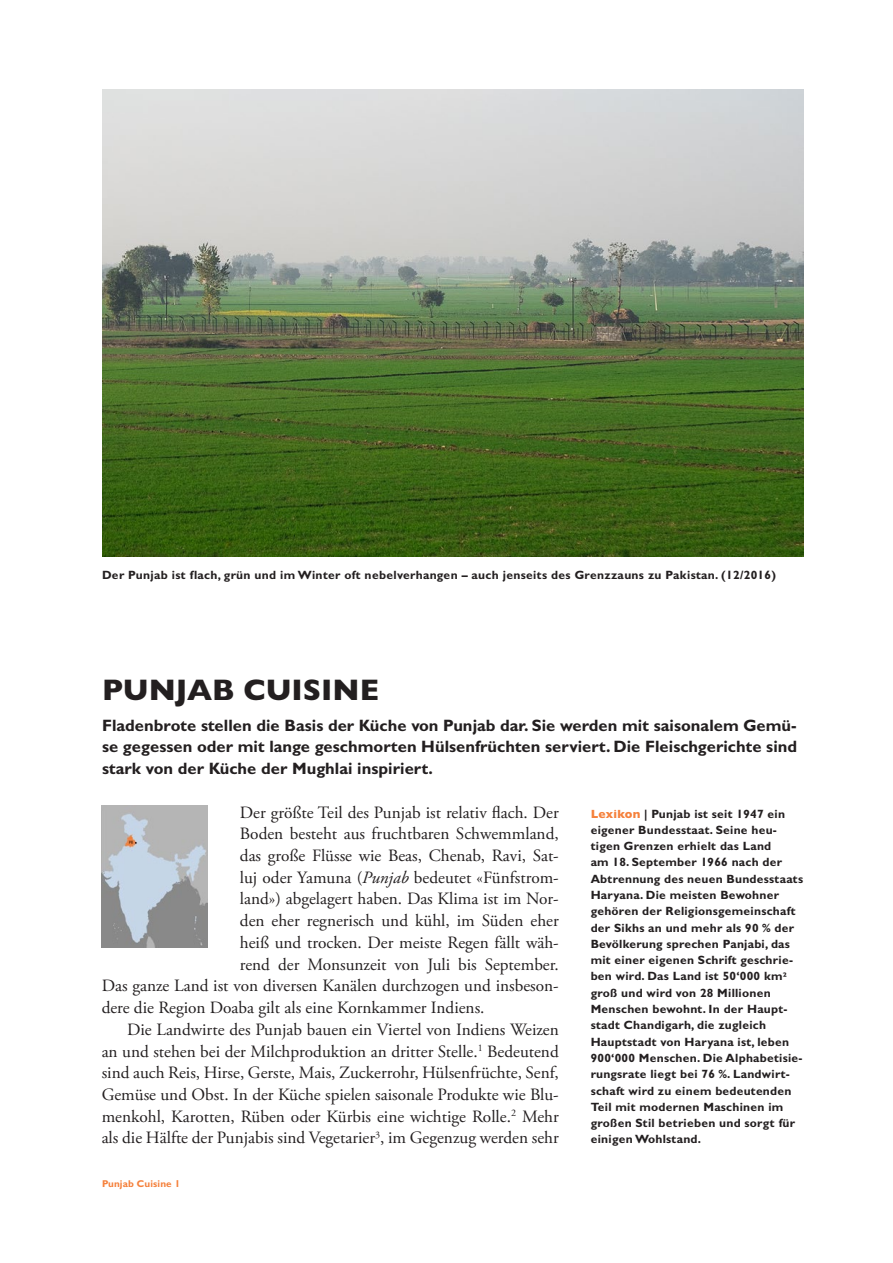
<style>
.page{position:relative;width:893px;height:1263px;background:#fff}
.page>*{position:absolute;margin:0;border:0;box-sizing:border-box;transform-origin:0 0}
.Titel{font:800 30px "Gill Sans MT Pro";color:#231f20}
.Lauftext_ohne_Einzug{font:17.25px/21.8px "Adobe Garamond Pro";color:#231f20}
.Lauftext_mit_Einzug{font:17.25px/21.8px "Adobe Garamond Pro";color:#231f20;text-align:justify}
.Vorspann{font:700 16.5px/21.8px "Gill Sans MT Pro";color:#231f20;text-align:justify}
.Marginaltext{font:700 12px/16.4px "Gill Sans MT Pro";letter-spacing:.02em;color:#231f20}
.Bildlegende{font:700 12px "Gill Sans MT Pro";letter-spacing:.025em;color:#231f20}
.t1{font:700 9.9px "Gill Sans MT Pro";letter-spacing:.01em;color:#f5813c}
.s1{font-style:italic}
.s2{font-weight:800;color:#f5813c}
</style>
<div class="page">
<img style="left:102px;top:89px;width:702px;height:468px">
<img style="left:102px;top:806px;width:106px;height:141px">
<p class="Bildlegende" style="left:102px;top:567px;width:675px">Der Punjab ist flach, grün und im Winter oft nebelverhangen – auch jenseits des Grenzzauns zu Pakistan. (12/2016)</p>
<p class="Titel" style="left:102px;top:672px;width:279px">PUNJAB CUISINE</p>
<p class="Vorspann" style="left:102px;top:714px;width:697px">Fladenbrote stellen die Basis der Küche von Punjab dar. Sie werden mit saisonalem Gemü&shy;se gegessen oder mit lange geschmorten Hülsenfrüchten serviert. Die Fleischgerichte sind stark von der Küche der Mughlai inspiriert.</p>
<p class="Lauftext_ohne_Einzug" style="left:240px;top:802px;width:320px;text-align:justify">Der größte Teil des Punjab ist relativ flach. Der Boden besteht aus fruchtbaren Schwemmland, das große Flüsse wie Beas, Chenab, Ravi, Sat&shy;luj oder Yamuna (<span class="s1">Punjab</span> bedeutet «Fünfstrom&shy;land») abgelagert haben. Das Klima ist im Nor&shy;den eher regnerisch und kühl, im Süden eher heiß und trocken. Der meiste Regen fällt wäh&shy;rend der Monsunzeit von Juli bis September.</p>
<p class="Marginaltext" style="left:591px;top:805px;width:214px"><span class="s2">Lexikon</span> | Punjab ist seit 1947 ein eigener Bundesstaat. Seine heu&shy;tigen Grenzen erhielt das Land<br>am 18. September 1966 nach der<br>Abtrennung des neuen Bundesstaats<br>Haryana. Die meisten Bewohner gehören der Religionsgemeinschaft der Sikhs an und mehr als 90 % der<br>Bevölkerung sprechen Panjabi, das mit einer eigenen Schrift geschrie&shy;ben wird. Das Land ist 50‘000 km² groß und wird von 28 Millionen<br>Menschen bewohnt. In der Haupt&shy;stadt Chandigarh, die zugleich<br>Hauptstadt von Haryana ist, leben<br>900‘000 Menschen. Die Alphabetisie&shy;rungsrate liegt bei 76 %. Landwirt&shy;schaft wird zu einem bedeutenden<br>Teil mit modernen Maschinen im großen Stil betrieben und sorgt für einigen Wohlstand.</p>
<p class="Lauftext_ohne_Einzug" style="left:102px;top:975px;width:459px">Das ganze Land ist von diversen Kanälen durchzogen und insbeson&shy;dere die Region Doaba gilt als eine Kornkammer Indiens.</p>
<p class="Lauftext_mit_Einzug" style="left:102px;top:1019px;width:459px;text-indent:26px">Die Landwirte des Punjab bauen ein Viertel von Indiens Weizen an und stehen bei der Milchproduktion an dritter Stelle.<sup>1</sup> Bedeutend sind auch Reis, Hirse, Gerste, Mais, Zuckerrohr, Hülsenfrüchte, Senf, Gemüse und Obst. In der Küche spielen saisonale Produkte wie Blu&shy;menkohl, Karotten, Rüben oder Kürbis eine wichtige Rolle.<sup>2</sup> Mehr als die Hälfte der Punjabis sind Vegetarier<sup>3</sup>, im Gegenzug werden sehr</p>
<p class="t1" style="left:102px;top:1177px;width:80px">Punjab Cuisine 1</p>
</div>
